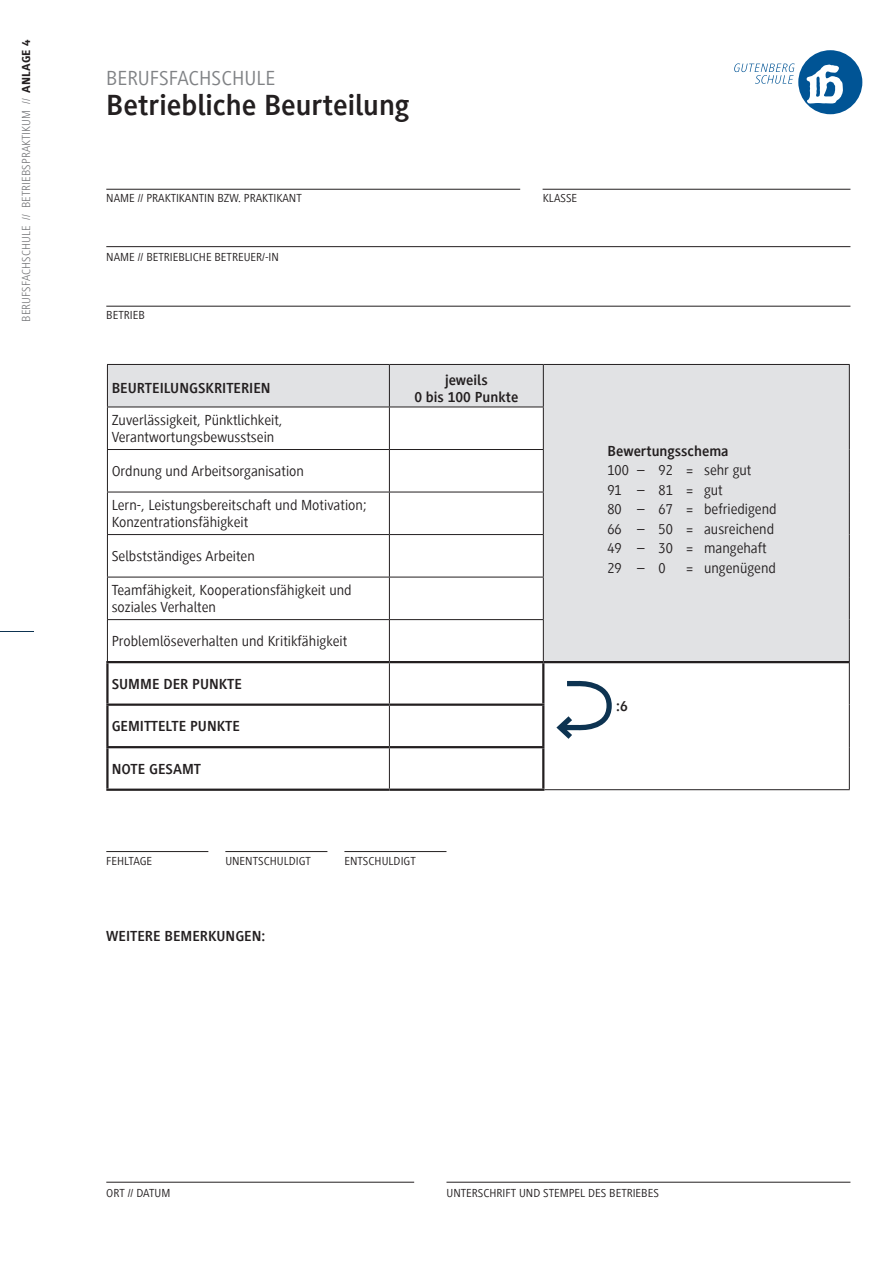
<style>
.page{position:relative;width:893px;height:1263px;background:#fff}
.page>*{position:absolute;margin:0;border:0;box-sizing:border-box;transform-origin:0 0}
.t1{font:700 30px "Generis Sans Com";color:#231f20}
.t2{font:21px "Generis Sans Com";color:#808285}
.t3{font:15px/19.5px "Generis Sans Com";color:#231f20}
.t4{font:700 15px/16.5px "Generis Sans Com";color:#231f20;text-align:center}
.t5{font:12px "Generis Sans Com";color:#231f20}
.t6{font:300 12px "Generis Sans Com";letter-spacing:.01em;color:#6c6d70}
.s1{font-weight:800;color:#231f20}
</style>
<div class="page">
<hr style="left:0;top:631px;width:34px;height:1px;background:#0d3351">
<div style="left:798px;top:50px;width:64px;height:64px;background:#005495;border-radius:50%"></div>
<svg style="left:806px;top:65px;width:37px;height:39px"></svg>
<svg style="left:734px;top:63px;width:61px;height:21px"></svg>
<svg style="left:108px;top:365px;width:741px;height:296px;fill:#e1e2e4"></svg>
<hr style="left:107px;top:364px;width:282px;height:1px;background:#231f20">
<hr style="left:107px;top:365px;width:1px;height:42px;background:#231f20">
<hr style="left:389px;top:364px;width:154px;height:1px;background:#231f20">
<hr style="left:389px;top:365px;width:1px;height:42px;background:#231f20">
<hr style="left:107px;top:407px;width:282px;height:1px;background:#231f20">
<hr style="left:107px;top:407px;width:1px;height:42px;background:#231f20">
<hr style="left:389px;top:407px;width:155px;height:1px;background:#231f20">
<hr style="left:389px;top:407px;width:1px;height:42px;background:#231f20">
<hr style="left:107px;top:449px;width:282px;height:1px;background:#231f20">
<hr style="left:107px;top:450px;width:1px;height:42px;background:#231f20">
<hr style="left:389px;top:449px;width:155px;height:1px;background:#231f20">
<hr style="left:389px;top:450px;width:1px;height:42px;background:#231f20">
<hr style="left:107px;top:492px;width:282px;height:1px;background:#231f20">
<hr style="left:107px;top:492px;width:1px;height:42px;background:#231f20">
<hr style="left:389px;top:492px;width:155px;height:1px;background:#231f20">
<hr style="left:389px;top:492px;width:1px;height:42px;background:#231f20">
<hr style="left:107px;top:534px;width:282px;height:1px;background:#231f20">
<hr style="left:107px;top:535px;width:1px;height:42px;background:#231f20">
<hr style="left:389px;top:534px;width:155px;height:1px;background:#231f20">
<hr style="left:389px;top:535px;width:1px;height:42px;background:#231f20">
<hr style="left:107px;top:577px;width:282px;height:1px;background:#231f20">
<hr style="left:107px;top:577px;width:1px;height:42px;background:#231f20">
<hr style="left:389px;top:577px;width:155px;height:1px;background:#231f20">
<hr style="left:389px;top:577px;width:1px;height:42px;background:#231f20">
<hr style="left:107px;top:619px;width:282px;height:1px;background:#231f20">
<hr style="left:107px;top:620px;width:1px;height:41px;background:#231f20">
<hr style="left:389px;top:619px;width:155px;height:1px;background:#231f20">
<hr style="left:389px;top:620px;width:1px;height:41px;background:#231f20">
<hr style="left:389px;top:663px;width:1px;height:40px;background:#231f20">
<hr style="left:389px;top:706px;width:1px;height:40px;background:#231f20">
<hr style="left:389px;top:748px;width:1px;height:40px;background:#231f20">
<hr style="left:543px;top:661px;width:306px;height:2px;background:#231f20">
<hr style="left:106px;top:703px;width:283px;height:3px;background:#231f20">
<hr style="left:389px;top:703px;width:155px;height:3px;background:#231f20">
<hr style="left:106px;top:746px;width:283px;height:2px;background:#231f20">
<hr style="left:389px;top:746px;width:155px;height:2px;background:#231f20">
<hr style="left:543px;top:364px;width:307px;height:1px;background:#231f20">
<hr style="left:543px;top:365px;width:1px;height:42px;background:#231f20">
<hr style="left:849px;top:365px;width:1px;height:42px;background:#231f20">
<hr style="left:543px;top:407px;width:1px;height:42px;background:#231f20">
<hr style="left:849px;top:407px;width:1px;height:42px;background:#231f20">
<hr style="left:543px;top:450px;width:1px;height:42px;background:#231f20">
<hr style="left:849px;top:449px;width:1px;height:43px;background:#231f20">
<hr style="left:543px;top:492px;width:1px;height:42px;background:#231f20">
<hr style="left:849px;top:492px;width:1px;height:42px;background:#231f20">
<hr style="left:543px;top:535px;width:1px;height:42px;background:#231f20">
<hr style="left:849px;top:534px;width:1px;height:43px;background:#231f20">
<hr style="left:543px;top:577px;width:1px;height:42px;background:#231f20">
<hr style="left:849px;top:577px;width:1px;height:43px;background:#231f20">
<hr style="left:543px;top:620px;width:1px;height:41px;background:#231f20">
<hr style="left:849px;top:620px;width:1px;height:42px;background:#231f20">
<hr style="left:849px;top:662px;width:1px;height:43px;background:#231f20">
<hr style="left:849px;top:705px;width:1px;height:42px;background:#231f20">
<hr style="left:849px;top:747px;width:1px;height:42px;background:#231f20">
<hr style="left:544px;top:789px;width:306px;height:1px;background:#231f20">
<hr style="left:106px;top:661px;width:283px;height:2px;background:#231f20">
<hr style="left:106px;top:663px;width:3px;height:40px;background:#231f20">
<hr style="left:389px;top:661px;width:154px;height:2px;background:#231f20">
<hr style="left:542px;top:663px;width:2px;height:40px;background:#231f20">
<hr style="left:106px;top:706px;width:3px;height:40px;background:#231f20">
<hr style="left:542px;top:706px;width:2px;height:40px;background:#231f20">
<hr style="left:106px;top:748px;width:3px;height:40px;background:#231f20">
<hr style="left:542px;top:748px;width:2px;height:40px;background:#231f20">
<hr style="left:106px;top:788px;width:283px;height:3px;background:#231f20">
<hr style="left:389px;top:788px;width:155px;height:3px;background:#231f20">
<hr style="left:106px;top:189px;width:414px;height:1px;background:#231f20">
<hr style="left:543px;top:189px;width:307px;height:1px;background:#231f20">
<hr style="left:106px;top:246px;width:744px;height:1px;background:#231f20">
<hr style="left:106px;top:306px;width:744px;height:1px;background:#231f20">
<hr style="left:106px;top:851px;width:102px;height:1px;background:#231f20">
<hr style="left:225px;top:851px;width:102px;height:1px;background:#231f20">
<hr style="left:344px;top:851px;width:102px;height:1px;background:#231f20">
<hr style="left:106px;top:1182px;width:308px;height:1px;background:#231f20">
<hr style="left:446px;top:1182px;width:404px;height:1px;background:#231f20">
<svg style="left:556px;top:680px;width:56px;height:59px"></svg>
<p class="t6" style="left:19px;top:322px;width:283px;rotate:-90deg">BERUFSFACHSCHULE // BETRIEBSPRAKTIKUM // <span class="s1">ANLAGE 4</span></p>
<h2 class="t2" style="left:106px;top:67px;width:170px">BERUFSFACHSCHULE</h2>
<h1 class="t1" style="left:106px;top:88px;width:305px">Betriebliche Beurteilung</h1>
<p class="t5" style="left:106px;top:192px;width:197px">NAME // PRAKTIKANTIN BZW. PRAKTIKANT</p>
<p class="t5" style="left:543px;top:192px;width:36px">KLASSE</p>
<p class="t5" style="left:106px;top:250px;width:174px">NAME // BETRIEBLICHE BETREUER/-IN</p>
<p class="t5" style="left:106px;top:309px;width:40px">BETRIEB</p>
<p class="t4" style="left:112px;top:380px;width:160px">BEURTEILUNGSKRITERIEN</p>
<p class="t4" style="left:414px;top:372px;width:106px">jeweils<br>0 bis 100 Punkte</p>
<p class="t3" style="left:112px;top:412px;width:172px;line-height:17.2px">Zuverlässigkeit, Pünktlichkeit,<br>Verantwortungsbewusstsein</p>
<p class="t3" style="left:112px;top:462px;width:194px">Ordnung und Arbeitsorganisation</p>
<p class="t3" style="left:112px;top:497px;width:256px;line-height:17.2px">Lern-, Leistungsbereitschaft und Motivation;<br>Konzentrationsfähigkeit</p>
<p class="t3" style="left:112px;top:547px;width:145px">Selbstständiges Arbeiten</p>
<p class="t3" style="left:112px;top:582px;width:241px;line-height:17.2px">Teamfähigkeit, Kooperationsfähigkeit und soziales Verhalten</p>
<p class="t3" style="left:112px;top:632px;width:237px">Problemlöseverhalten und Kritikfähigkeit</p>
<p class="t4" style="left:112px;top:676px;width:132px">SUMME DER PUNKTE</p>
<p class="t4" style="left:112px;top:718px;width:130px">GEMITTELTE PUNKTE</p>
<p class="t4" style="left:112px;top:761px;width:91px">NOTE GESAMT</p>
<p class="t4" style="left:607px;top:442px;width:123px">Bewertungsschema</p>
<p class="t3" style="left:607px;top:460px;width:171px">100 – 92 = sehr gut<br>91 – 81 = gut<br>80 – 67 = befriedigend<br>66 – 50 = ausreichend<br>49 – 30 = mangehaft<br>29 –0</p>
<p class="t3" style="left:686px;top:558px;width:91px">= ungenügend</p>
<p class="t4" style="left:616px;top:698px;width:13px">:6</p>
<p class="t5" style="left:106px;top:855px;width:47px">FEHLTAGE</p>
<p class="t5" style="left:225px;top:855px;width:87px">UNENTSCHULDIGT</p>
<p class="t5" style="left:344px;top:855px;width:73px">ENTSCHULDIGT</p>
<p class="t4" style="left:106px;top:928px;width:161px">WEITERE BEMERKUNGEN:</p>
<p class="t5" style="left:106px;top:1186px;width:66px">ORT // DATUM</p>
<p class="t5" style="left:446px;top:1186px;width:214px">UNTERSCHRIFT UND STEMPEL DES BETRIEBES</p>
</div>
